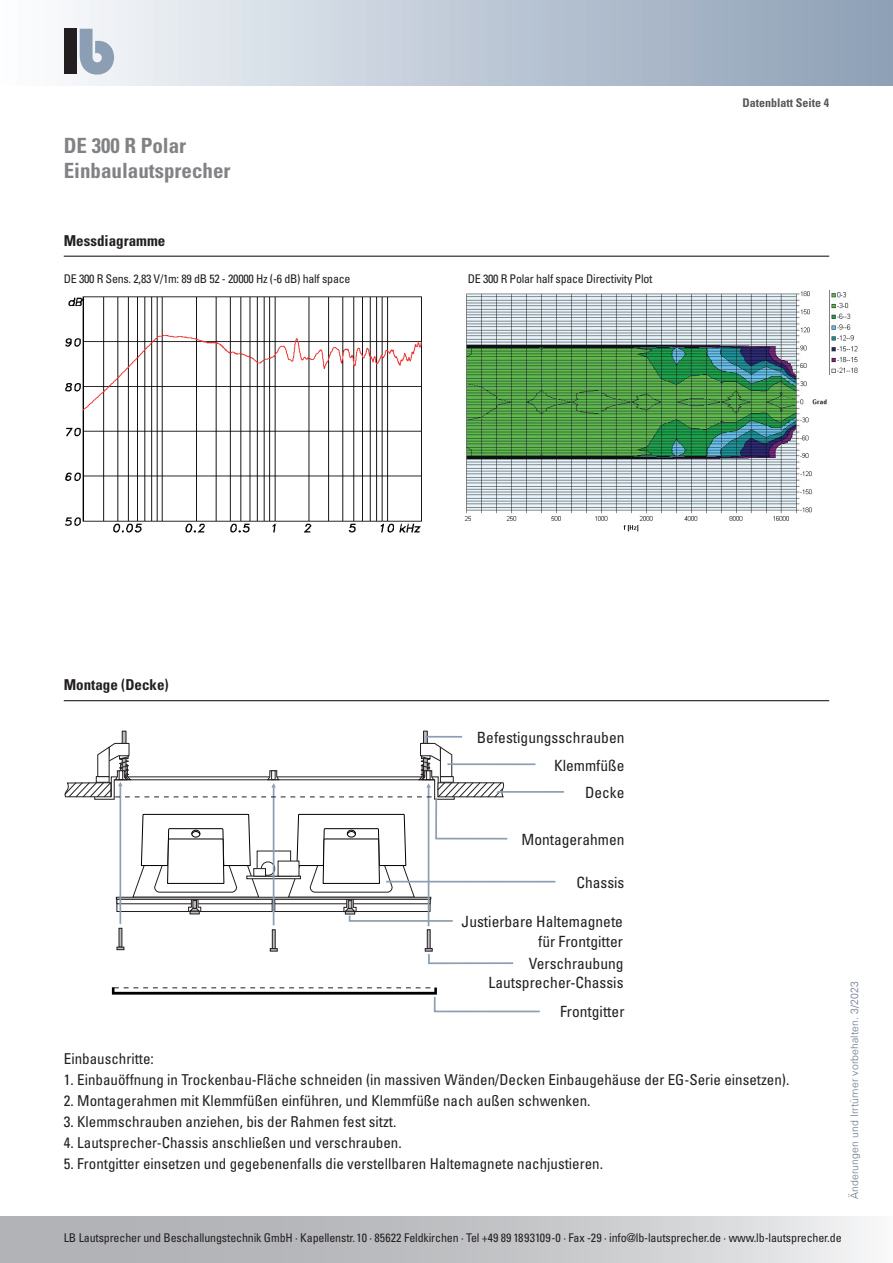
<style>
.page{position:relative;width:893px;height:1263px;background:#fff}
.page>*{position:absolute;margin:0;border:0;box-sizing:border-box;transform-origin:0 0}
.t1{font:700 condensed 21px/25.2px "Univers";color:#808285}
.t2{font:condensed 15.45px/19.2px "Univers Com 57";color:#231f20;text-align:right}
.t3{font:condensed 15px "Univers";color:#231f20}
.t4{font:700 condensed 15px "Univers";color:#231f20}
.t5{font:condensed 12px "Univers";letter-spacing:-.01em;color:#231f20}
.t6{font:700 condensed 12px "Univers";color:#57585a}
.t7{font:300 10.5px "Univers Com 45";letter-spacing:.01em;color:#65748a}
</style>
<div class="page">
<div style="left:0;top:0;width:893px;height:85px;background:linear-gradient(to right,#fbfcfe,#8b9eb5)"></div>
<div style="left:64px;top:29px;width:13px;height:45px;background:#231f20"></div>
<svg style="left:80px;top:29px;width:34px;height:46px"></svg>
<svg style="left:0;top:1216px;width:867px;height:47px;background:#c4c5c8"></svg>
<hr style="left:64px;top:700px;width:765px;height:1px;background:#231f20">
<svg style="left:112px;top:987px;width:325px;height:8px"></svg>
<svg style="left:122px;top:731px;width:4px;height:4px"></svg>
<svg style="left:423px;top:731px;width:5px;height:4px"></svg>
<svg style="left:64px;top:735px;width:500px;height:230px"></svg>
<hr style="left:64px;top:256px;width:765px;height:1px;background:#231f20">
<img style="left:65px;top:296px;width:357px;height:237px">
<img style="left:465px;top:290px;width:365px;height:242px">
<img style="left:831px;top:292px;width:27px;height:81px">
<h1 class="t1" style="left:64px;top:133px;width:168px">DE 300 R Polar<br>Einbaulautsprecher</h1>
<p class="t4" style="left:64px;top:231px;width:103px">Messdiagramme</p>
<p class="t5" style="left:64px;top:271px;width:288px">DE 300 R Sens. 2,83 V/1m: 89 dB 52 - 20000 Hz (-6 dB) half space</p>
<p class="t5" style="left:468px;top:271px;width:186px">DE 300 R Polar half space Directivity Plot</p>
<p class="t6" style="left:742px;top:96px;width:88px">Datenblatt Seite 4</p>
<p class="t4" style="left:64px;top:676px;width:106px">Montage (Decke)</p>
<p class="t2" style="left:477px;top:729px;width:149px">Befestigungsschrauben</p>
<p class="t2" style="left:554px;top:757px;width:72px">Klemmfüße</p>
<p class="t2" style="left:585px;top:784px;width:41px">Decke</p>
<p class="t2" style="left:521px;top:831px;width:104px">Montagerahmen</p>
<p class="t2" style="left:576px;top:874px;width:50px">Chassis</p>
<p class="t2" style="left:462px;top:913px;width:163px">Justierbare Haltemagnete für Frontgitter</p>
<p class="t2" style="left:488px;top:955px;width:137px">Verschraubung<br>Lautsprecher-Chassis</p>
<p class="t2" style="left:560px;top:1003px;width:66px">Frontgitter</p>
<p class="t3" style="left:64px;top:1050px;width:91px">Einbauschritte:</p>
<p class="t3" style="left:64px;top:1071px;width:727px">1. Einbauöffnung in Trockenbau-Fläche schneiden (in massiven Wänden/Decken Einbaugehäuse der EG-Serie einsetzen).</p>
<p class="t3" style="left:64px;top:1092px;width:528px">2. Montagerahmen mit Klemmfüßen einführen, und Klemmfüße nach außen schwenken.</p>
<p class="t3" style="left:64px;top:1113px;width:334px">3. Klemmschrauben anziehen, bis der Rahmen fest sitzt.</p>
<p class="t3" style="left:64px;top:1134px;width:339px">4. Lautsprecher-Chassis anschließen und verschrauben.</p>
<p class="t3" style="left:64px;top:1155px;width:541px">5. Frontgitter einsetzen und gegebenenfalls die verstellbaren Haltemagnete nachjustieren.</p>
<p class="t7" style="left:848px;top:1199px;width:220px;rotate:-90deg">Änderungen und Irrtümer vorbehalten. 3/2023</p>
<p class="t5" style="left:64px;top:1230px;width:779px">LB Lautsprecher und Beschallungstechnik GmbH · Kapellenstr. 10 · 85622 Feldkirchen · Tel +49 89 1893109-0 · Fax -29 · info@lb-lautsprecher.de · www.lb-lautsprecher.de</p>
</div>
